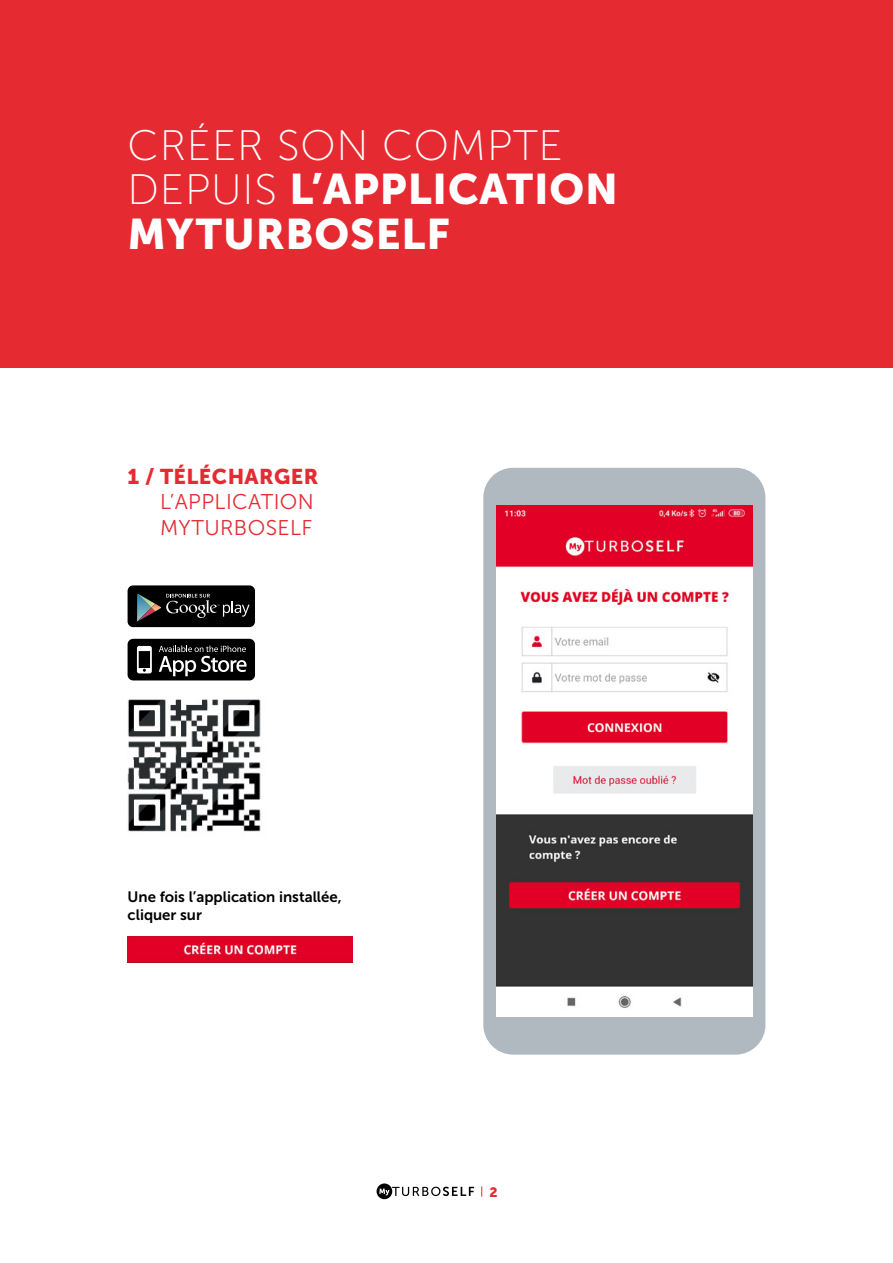
<style>
.page{position:relative;width:893px;height:1263px;background:#fff}
.page>*{position:absolute;margin:0;border:0;box-sizing:border-box;transform-origin:0 0}
.t1{font:42.6px/44.7px "Museo Sans 900";letter-spacing:.02em;color:#fff}
.t2{font:42.6px "Museo Sans 100";letter-spacing:.02em;color:#fff}
.t3{font:21.3px/25.5px "Museo Sans 300";letter-spacing:.02em;color:#e62a32}
.t4{font:21.3px "Museo Sans 900";letter-spacing:.02em;color:#e62a32}
.t5{font:15px/18px "Museo Sans 700";color:#000}
.t6{font:13.5px "Museo Sans 900";color:#e62a32}
.s1{font-family:"Museo Sans 100"}
</style>
<div class="page">
<div style="left:377px;top:1183px;width:15px;height:16px;background:#000;border-radius:50%"></div>
<svg style="left:379px;top:1186px;width:95px;height:10px"></svg>
<div style="left:0;top:0;width:893px;height:368px;background:#e62a32"></div>
<div style="left:483px;top:468px;width:282px;height:586px;background:#b0b8c0;border-radius:30px"></div>
<img style="left:497px;top:506px;width:255px;height:510px">
<img style="left:128px;top:936px;width:225px;height:26px">
<div style="left:128px;top:585px;width:127px;height:42px;background:#000;border-radius:6px"></div>
<svg style="left:137px;top:594px;width:113px;height:27px"></svg>
<div style="left:128px;top:639px;width:127px;height:41px;background:#000;border-radius:6px"></div>
<svg style="left:137px;top:646px;width:15px;height:27px"></svg>
<svg style="left:159px;top:645px;width:88px;height:31px"></svg>
<img style="left:127px;top:699px;width:134px;height:133px">
<h1 class="t2" style="left:128px;top:122px;width:437px">CRÉER SON COMPTE</h1>
<h1 class="t1" style="left:128px;top:167px;width:492px"><span class="s1">DEPUIS</span> L’APPLICATION<br>MYTURBOSELF</h1>
<h2 class="t4" style="left:128px;top:464px;width:192px">1 / TÉLÉCHARGER</h2>
<h2 class="t3" style="left:160px;top:489px;width:155px">L’APPLICATION<br>MYTURBOSELF</h2>
<p class="t5" style="left:128px;top:888px;width:216px">Une fois l’application installée, cliquer sur</p>
<p class="t6" style="left:489px;top:1184px;width:10px">2</p>
</div>
